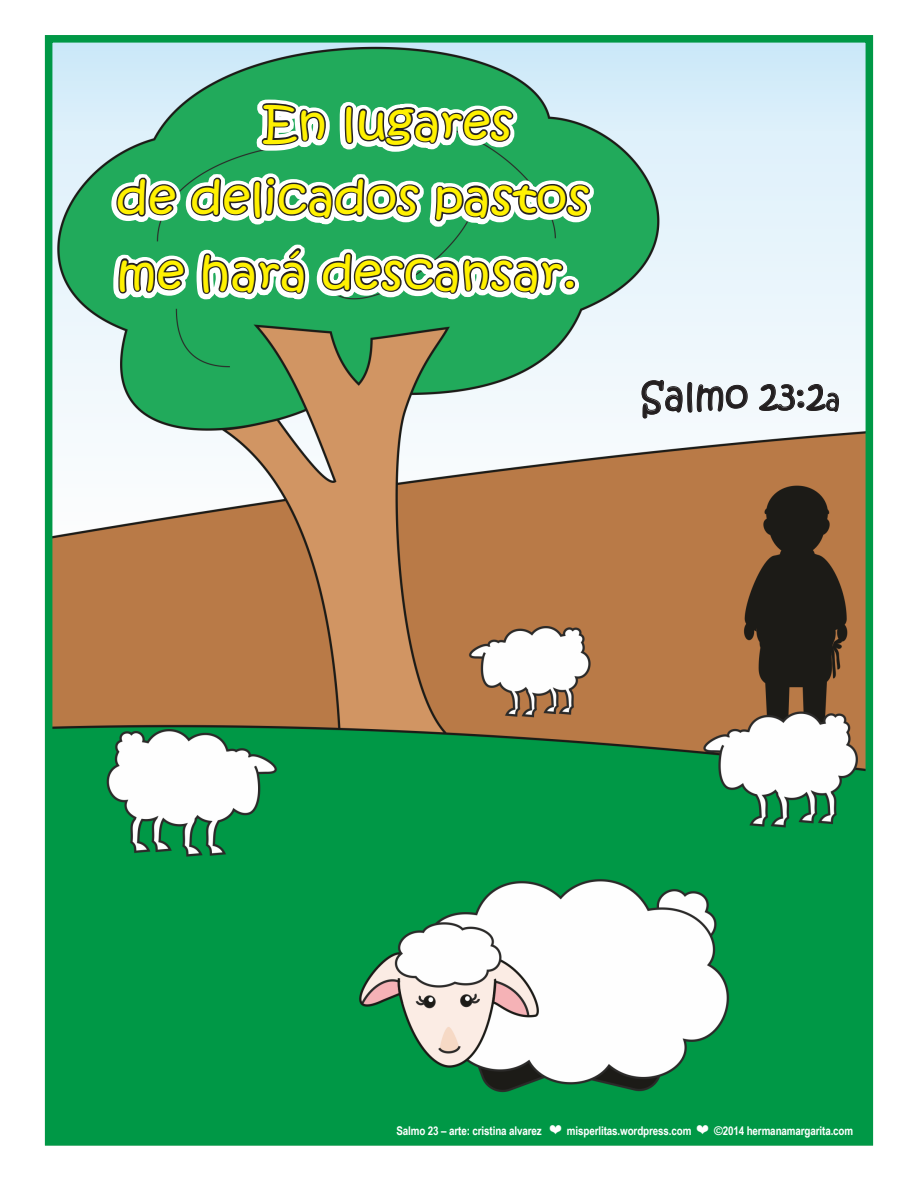
<style>
.page{position:relative;width:918px;height:1188px;background:#fff}
.page>*{position:absolute;margin:0;border:0;box-sizing:border-box;transform-origin:0 0}
.t1{font:45px "Kristen ITC";color:#fff101;scale:1.1 1}
.t2{font:37.5px "Kristen ITC";color:#231f20}
.Body_Text_12_no_inde{font:700 12px "Arial Narrow";letter-spacing:-.01em;color:#fff}
.s1{font-size:27px}
.s2{font-family:"Arial"}
</style>
<div class="page">
<img style="left:54px;top:44px;width:810px;height:1093px">
<div style="left:45px;top:35px;width:828px;height:1111px;border:8px solid #009846"></div>
<svg style="left:102px;top:92px;width:500px;height:225px"></svg>
<svg style="left:641px;top:380px;width:107px;height:39px"></svg>
<svg style="left:759px;top:384px;width:80px;height:28px"></svg>
<svg style="left:550px;top:1125px;width:11px;height:9px"></svg>
<svg style="left:697px;top:1125px;width:11px;height:9px"></svg>
<p class="t1" style="left:262px;top:94px;width:229px">En lugares</p>
<p class="t1" style="left:117px;top:169px;width:432px">de delicados pastos</p>
<p class="t1" style="left:117px;top:244px;width:420px">me hará descansar.</p>
<p class="t2" style="left:641px;top:371px;width:201px">Salmo 23:2<span class="s1">a</span></p>
<p class="Body_Text_12_no_inde" style="left:396px;top:1121px;width:147px">Salmo 23 – arte: cristina alvarez</p>
<p class="Body_Text_12_no_inde" style="left:567px;top:1121px;width:126px">misperlitas.wordpress.com</p>
<p class="Body_Text_12_no_inde" style="left:714px;top:1121px;width:141px"><span class="s2">©</span>2014 hermanamargarita.com</p>
</div>
